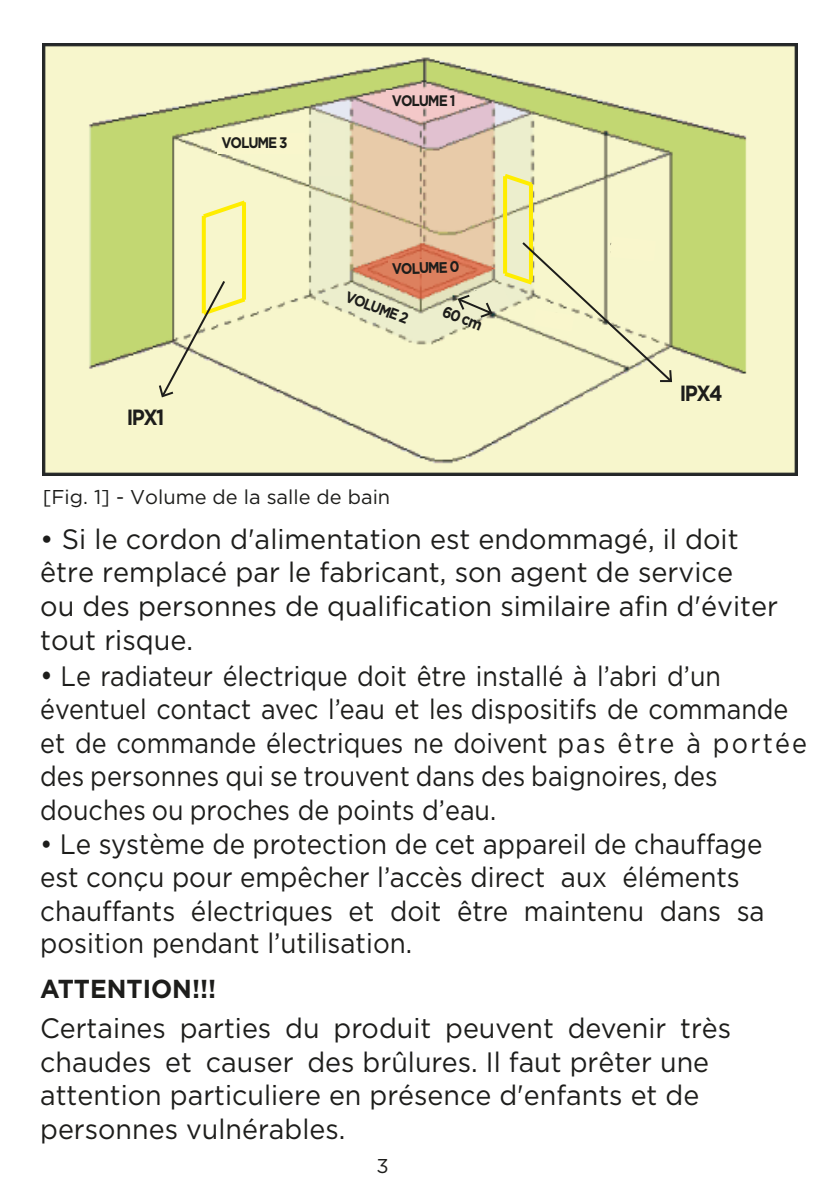
<style>
.page{position:relative;width:840px;height:1191px;background:#fff}
.page>*{position:absolute;margin:0;border:0;box-sizing:border-box;transform-origin:0 0}
.t1{font:28px/33.6px "Gotham Pro";color:#1d1d1b;scale:.9 1}
.t2{font:28px/33px "Gotham Pro";color:#1d1d1b;scale:.93 1}
.t3{font:28px/33.6px "Gotham Pro";color:#1d1d1b;scale:.96 1}
.t4{font:28px/33.6px "Gotham Pro";color:#1d1d1b}
.t5{font:700 26px "Gotham Pro";color:#1d1d1b;scale:.96 1}
.t6{font:700 22px "Gotham Pro";letter-spacing:-.08em;color:#1d1d1b;scale:.89 1}
.t7{font:20px "Gotham Pro";color:#1d1d1b}
.t8{font:700 16px "Gotham Pro";color:#1d1d1b;scale:.89 1}
.t9{font:700 15.2px "Gotham Pro";letter-spacing:-.085em;color:#1d1d1b;scale:.89 1}
.s1{font-size:30px}
</style>
<div class="page">
<img style="left:43px;top:43px;width:753px;height:433px">
<div style="left:217px;top:133px;width:88px;height:20px;background:#f9f6cc"></div>
<div style="left:312px;top:124px;width:32px;height:52px;background:#edeecd"></div>
<div style="left:388px;top:259px;width:53px;height:15px;background:#dd805e"></div>
<div style="left:385px;top:90px;width:53px;height:15px;background:#f3c8c8"></div>
<svg style="left:202px;top:221px;width:4px;height:58px"></svg>
<hr style="left:242px;top:202px;width:4px;height:98px;background:#ffed00">
<svg style="left:199px;top:197px;width:50px;height:24px"></svg>
<svg style="left:503px;top:190px;width:4px;height:46px"></svg>
<svg style="left:499px;top:171px;width:37px;height:19px"></svg>
<svg style="left:528px;top:184px;width:4px;height:52px"></svg>
<svg style="left:159px;top:279px;width:90px;height:119px;background:#e6e7b3"></svg>
<svg style="left:444px;top:236px;width:229px;height:147px;background:#e9e4bb"></svg>
<p class="t6" style="left:127px;top:405px;width:44px">IPX1</p>
<p class="t9" style="left:221px;top:134px;width:76px">VOLUME 3</p>
<p class="t9" style="left:391px;top:92px;width:73px">VOLUME 1</p>
<p class="t9" style="left:391px;top:260px;width:77px;rotate:-2deg">VOLUME 0</p>
<p class="t9" style="left:349px;top:287px;width:76px;rotate:21deg">VOLUME 2</p>
<p class="t8" style="left:446px;top:302px;width:48px;rotate:21deg">60 cm</p>
<p class="t6" style="left:679px;top:381px;width:50px">IPX4</p>
<p class="t7" style="left:43px;top:485px;width:349px">[Fig. 1] - Volume de la salle de bain</p>
<p class="t4" style="left:40px;top:522px;width:739px">• Si le cordon d'alimentation est endommagé, il doit être remplacé par le fabricant, son agent de service<br>ou des personnes de qualification similaire afin d'éviter tout risque.</p>
<p class="t1" style="left:40px;top:659px;width:853px"><span class="s1">•</span> Le radiateur électrique doit être installé à l’abri d’un éventuel contact avec l’eau et les dispositifs de commande et de commande électriques ne doivent pas être à portée des personnes qui se trouvent dans des baignoires, des douches ou proches de points d’eau.</p>
<p class="t2" style="left:40px;top:827px;width:780px">• Le système de protection de cet appareil de chauffage est conçu pour empêcher l’accès direct aux éléments chauffants électriques et doit être maintenu dans sa position pendant l’utilisation.</p>
<p class="t5" style="left:40px;top:973px;width:185px">ATTENTION!!!</p>
<p class="t3" style="left:40px;top:1011px;width:721px">Certaines parties du produit peuvent devenir très chaudes et causer des brûlures. Il faut prêter une attention particuliere en présence d'enfants et de personnes vulnérables.</p>
<p class="t7" style="left:376px;top:1155px;width:14px">3</p>
</div>
